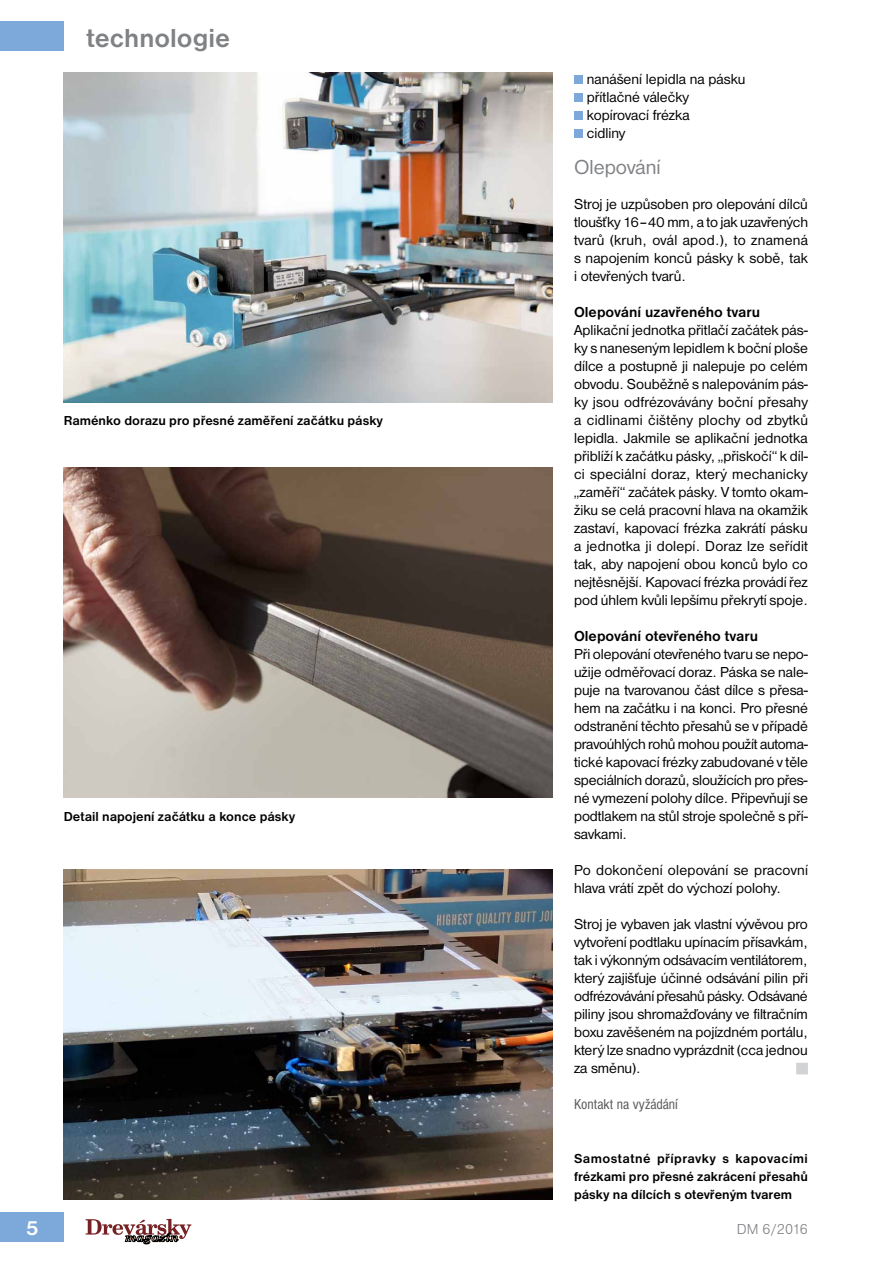
<style>
.page{position:relative;width:893px;height:1263px;background:#fff}
.page>*{position:absolute;margin:0;border:0;box-sizing:border-box;transform-origin:0 0}
.t1{font:700 27px "Nimbus San DEE";color:#808285}
.t2{font:21px "Nimbus San DEE";color:#808285}
.t3{font:700 21px "Nimbus San DEE";color:#fff}
.t4{font:15px/18px "Nimbus San DEE";color:#000;text-align:justify}
.t5{font:700 15px "Nimbus San DEE";color:#000}
.t6{font:condensed 15px "Nimbus San DEE";color:#58595b}
.t7{font:15px "Nimbus San DEE Ligh";letter-spacing:-.02em;color:#808285}
.t8{font:700 13.5px/18px "Nimbus San DEE";color:#000;text-align:justify}
</style>
<div class="page">
<div style="left:0;top:1212px;width:64px;height:30px;background:#7da9da"></div>
<div style="left:0;top:21px;width:64px;height:30px;background:#7da9da"></div>
<svg style="left:86px;top:1219px;width:105px;height:25px"></svg>
<div style="left:574px;top:75px;width:9px;height:9px;background:#7da9da"></div>
<div style="left:574px;top:93px;width:9px;height:9px;background:#7da9da"></div>
<div style="left:574px;top:111px;width:9px;height:9px;background:#7da9da"></div>
<div style="left:574px;top:129px;width:9px;height:9px;background:#7da9da"></div>
<img style="left:64px;top:72px;width:489px;height:330px">
<img style="left:64px;top:467px;width:489px;height:330px">
<img style="left:64px;top:869px;width:489px;height:330px">
<div style="left:797px;top:1063px;width:10px;height:11px;background:#d1d3d4"></div>
<h1 class="t1" style="left:87px;top:23px;width:145px">technologie</h1>
<p class="t8" style="left:64px;top:412px;width:321px">Raménko dorazu pro přesné zaměření začátku pásky</p>
<p class="t8" style="left:64px;top:808px;width:233px">Detail napojení začátku a konce pásky</p>
<p class="t4" style="left:587px;top:70px;width:160px;text-align:left">nanášení lepidla na pásku přítlačné válečky kopírovací frézka<br>cidliny</p>
<h2 class="t2" style="left:574px;top:155px;width:88px">Olepování</h2>
<p class="t4" style="left:574px;top:196px;width:235px">Stroj je uzpůsoben pro olepování dílců tloušťky 16–40 mm, a to jak uzavřených tvarů (kruh, ovál apod.), to znamená s napojením konců pásky k sobě, tak i otevřených tvarů.</p>
<p class="t5" style="left:574px;top:304px;width:188px">Olepování uzavřeného tvaru</p>
<p class="t4" style="left:574px;top:322px;width:235px">Aplikační jednotka přitlačí začátek pás&shy;ky s naneseným lepidlem k boční ploše dílce a postupně ji nalepuje po celém obvodu. Souběžně s nalepováním pás&shy;ky jsou odfrézovávány boční přesahy a cidlinami čištěny plochy od zbytků lepidla. Jakmile se aplikační jednotka přiblíží k začátku pásky, „přiskočí“ k díl&shy;ci speciální doraz, který mechanicky „zaměří“ začátek pásky. V tomto okam&shy;žiku se celá pracovní hlava na okamžik zastaví, kapovací frézka zakrátí pásku a jednotka ji dolepí. Doraz lze seřídit tak, aby napojení obou konců bylo co nejtěsnější. Kapovací frézka provádí řez pod úhlem kvůli lepšímu překrytí spoje.</p>
<p class="t5" style="left:574px;top:628px;width:186px">Olepování otevřeného tvaru</p>
<p class="t4" style="left:574px;top:645px;width:235px">Při olepování otevřeného tvaru se nepo&shy;užije odměřovací doraz. Páska se nale&shy;puje na tvarovanou část dílce s přesa&shy;hem na začátku i na konci. Pro přesné odstranění těchto přesahů se v případě pravoúhlých rohů mohou použít automa&shy;tické kapovací frézky zabudované v těle speciálních dorazů, sloužících pro přes&shy;né vymezení polohy dílce. Připevňují se podtlakem na stůl stroje společně s pří&shy;savkami.</p>
<p class="t4" style="left:574px;top:861px;width:235px">Po dokončení olepování se pracovní hlava vrátí zpět do výchozí polohy.</p>
<p class="t4" style="left:574px;top:915px;width:235px">Stroj je vybaven jak vlastní vývěvou pro vytvoření podtlaku upínacím přísavkám, tak i výkonným odsávacím ventilátorem, který zajišťuje účinné odsávání pilin při odfrézovávání přesahů pásky. Odsávané piliny jsou shromažďovány ve filtračním boxu zavěšeném na pojízdném portálu, který lze snadno vyprázdnit (cca jednou za směnu).</p>
<p class="t6" style="left:574px;top:1096px;width:105px">Kontakt na vyžádání</p>
<p class="t8" style="left:574px;top:1149px;width:235px">Samostatné přípravky s kapovacími frézkami pro přesné zakrácení přesahů pásky na dílcích s otevřeným tvarem</p>
<h2 class="t3" style="left:25px;top:1216px;width:15px">5</h2>
<p class="t7" style="left:737px;top:1220px;width:72px">DM 6/2016</p>
</div>
